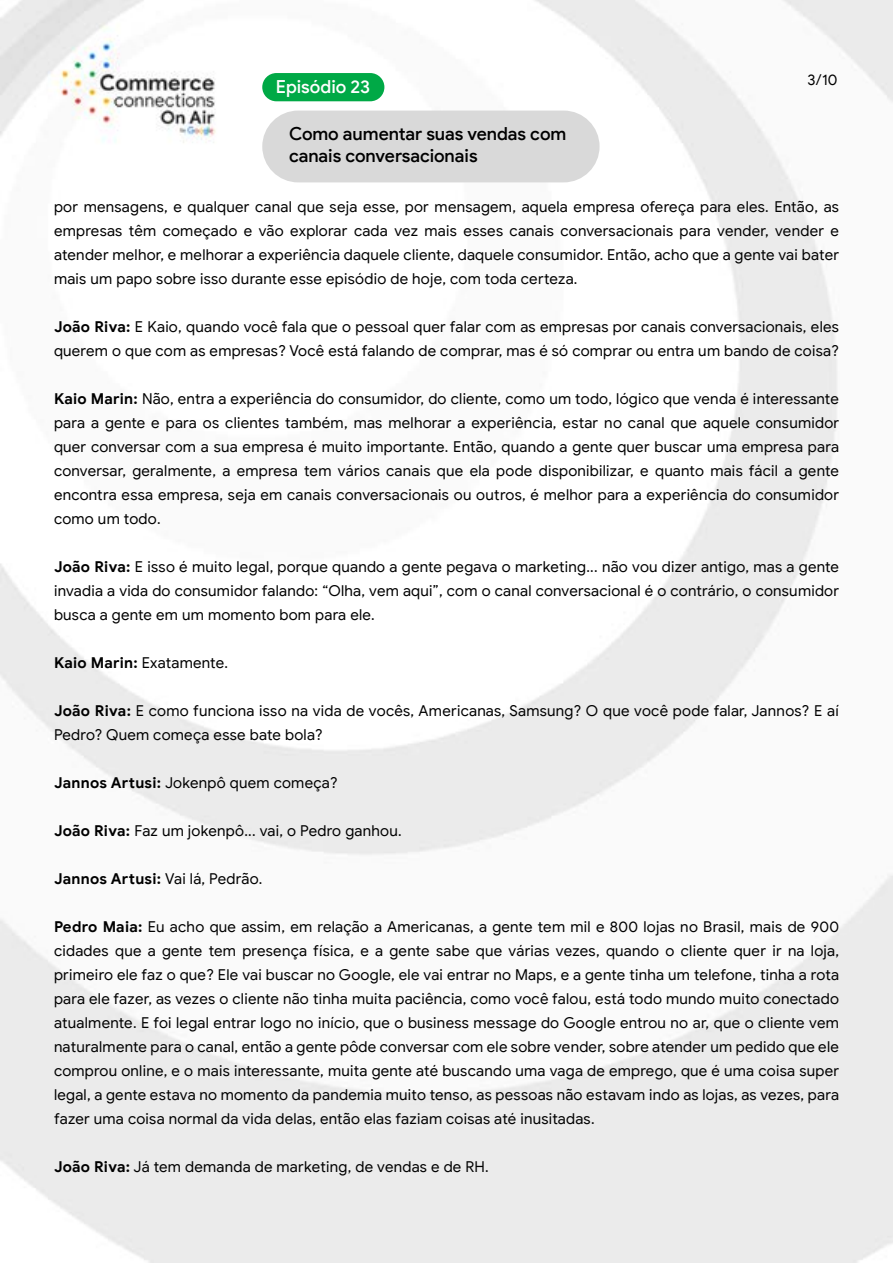
<style>
.page{position:relative;width:893px;height:1263px;background:#fff}
.page>*{position:absolute;margin:0;border:0;box-sizing:border-box;transform-origin:0 0}
.t1{font:500 18px/21.6px "Google Sans Display";letter-spacing:-.005em;color:#000}
.t2{font:500 18px "Google Sans Display";color:#fff}
.t3{font:15px/24px "Google Sans";letter-spacing:.015em;color:#000;text-align:justify}
.t4{font:700 15px "Google Sans";letter-spacing:.02em;color:#000}
.t5{font:15px "Google Sans Display";color:#000}
.s1{font-weight:700}
.s2{font-weight:400}
</style>
<div class="page">
<img style="left:0;top:0;width:893px;height:1263px">
<div style="left:262px;top:73px;width:122px;height:28px;background:#00a946;border-radius:14px"></div>
<div style="left:262px;top:111px;width:338px;height:71px;background:#d9d9d9;border-radius:36px"></div>
<p class="t5" style="left:807px;top:70px;width:31px">3/10</p>
<p class="t2" style="left:276px;top:76px;width:96px">Episódio 23</p>
<p class="t1" style="left:289px;top:123px;width:279px">Como aumentar suas vendas com canais conversacionais</p>
<p class="t3" style="left:54px;top:195px;width:786px">por mensagens, e qualquer canal que seja esse, por mensagem, aquela empresa ofereça para eles. Então, as empresas têm começado e vão explorar cada vez mais esses canais conversacionais para vender, vender e atender melhor, e melhorar a experiência daquele cliente, daquele consumidor. Então, acho que a gente vai bater mais um papo sobre isso durante esse episódio de hoje, com toda certeza.</p>
<p class="t3" style="left:54px;top:315px;width:786px"><span class="s1">João Riva:</span> E Kaio, quando você fala que o pessoal quer falar com as empresas por canais conversacionais, eles querem o que com as empresas? Você está falando de comprar, mas é só comprar ou entra um bando de coisa?</p>
<p class="t3" style="left:54px;top:387px;width:786px"><span class="s1">Kaio Marin:</span> Não, entra a experiência do consumidor, do cliente, como um todo, lógico que venda é interessante para a gente e para os clientes também, mas melhorar a experiência, estar no canal que aquele consumidor quer conversar com a sua empresa é muito importante. Então, quando a gente quer buscar uma empresa para conversar, geralmente, a empresa tem vários canais que ela pode disponibilizar, e quanto mais fácil a gente encontra essa empresa, seja em canais conversacionais ou outros, é melhor para a experiência do consumidor como um todo.</p>
<p class="t3" style="left:54px;top:555px;width:786px"><span class="s1">João Riva:</span> E isso é muito legal, porque quando a gente pegava o marketing... não vou dizer antigo, mas a gente invadia a vida do consumidor falando: “Olha, vem aqui”, com o canal conversacional é o contrário, o consumidor busca a gente em um momento bom para ele.</p>
<p class="t3" style="left:54px;top:651px;width:176px"><span class="s1">Kaio Marin:</span> Exatamente.</p>
<p class="t3" style="left:54px;top:699px;width:786px"><span class="s1">João Riva:</span> E como funciona isso na vida de vocês, Americanas, Samsung? O que você pode falar, Jannos? E aí<br>Pedro? Quem começa esse bate bola?</p>
<p class="t3" style="left:54px;top:771px;width:285px"><span class="s1">Jannos Artusi:</span> Jokenpô quem começa?</p>
<p class="t3" style="left:54px;top:819px;width:349px"><span class="s1">João Riva:</span> Faz um jokenpô... vai, o Pedro ganhou.</p>
<p class="t4" style="left:54px;top:870px;width:210px">Jannos Artusi: <span class="s2">Vai lá, Pedrão.</span></p>
<p class="t3" style="left:54px;top:915px;width:787px"><span class="s1">Pedro Maia:</span> Eu acho que assim, em relação a Americanas, a gente tem mil e 800 lojas no Brasil, mais de 900 cidades que a gente tem presença física, e a gente sabe que várias vezes, quando o cliente quer ir na loja, primeiro ele faz o que? Ele vai buscar no Google, ele vai entrar no Maps, e a gente tinha um telefone, tinha a rota para ele fazer, as vezes o cliente não tinha muita paciência, como você falou, está todo mundo muito conectado atualmente. E foi legal entrar logo no início, que o business message do Google entrou no ar, que o cliente vem naturalmente para o canal, então a gente pôde conversar com ele sobre vender, sobre atender um pedido que ele comprou online, e o mais interessante, muita gente até buscando uma vaga de emprego, que é uma coisa super legal, a gente estava no momento da pandemia muito tenso, as pessoas não estavam indo as lojas, as vezes, para fazer uma coisa normal da vida delas, então elas faziam coisas até inusitadas.</p>
<p class="t3" style="left:54px;top:1155px;width:436px"><span class="s1">João Riva:</span> Já tem demanda de marketing, de vendas e de RH.</p>
</div>
